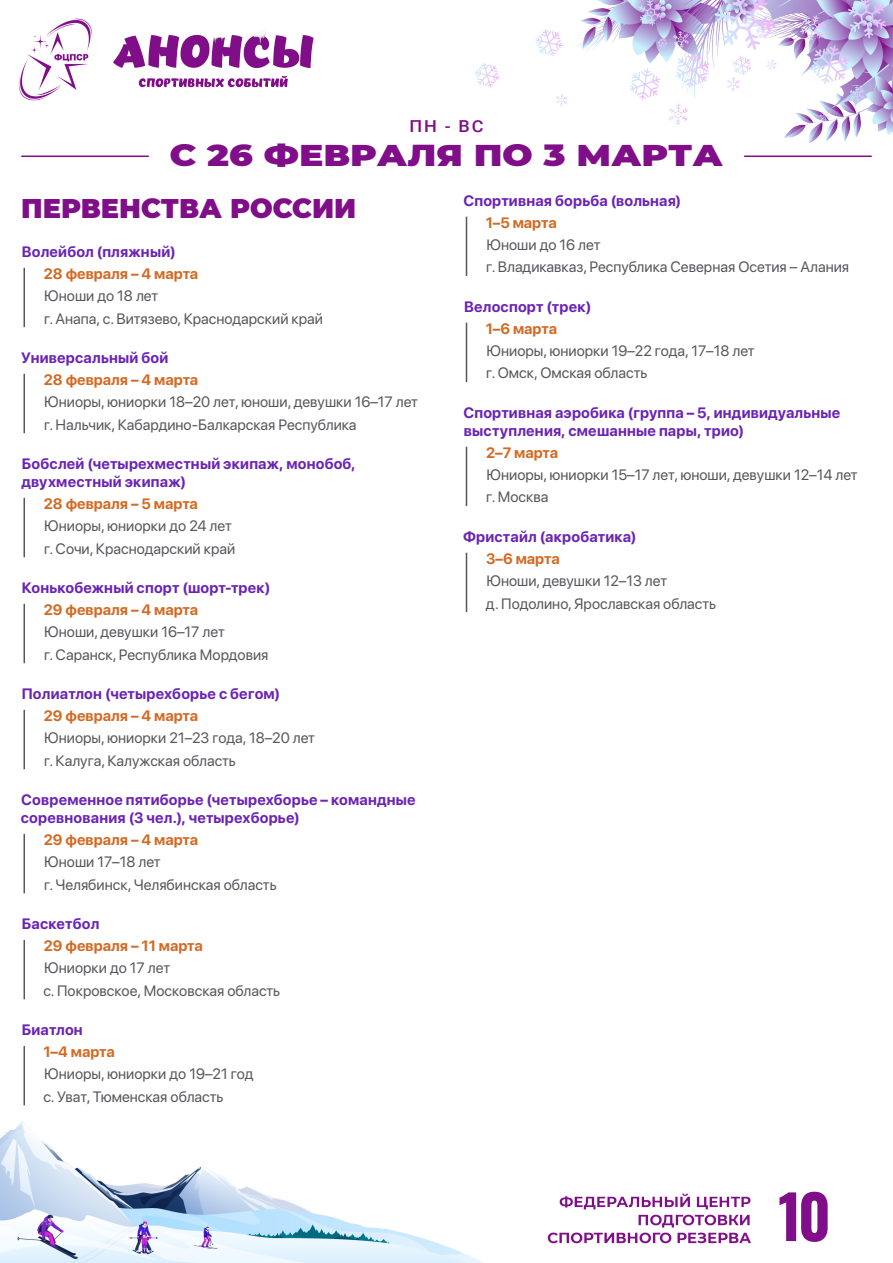
<style>
.page{position:relative;width:893px;height:1263px;background:#fff}
.page>*{position:absolute;margin:0;border:0;box-sizing:border-box;transform-origin:0 0}
.t1{font:700 60px "Oswald";color:#800e89}
.t2{font:900 30px "Montserrat";color:#800e89;scale:1.2 1}
.А_-_вид_спорта{font:900 27px "Montserrat";color:#800e89}
.t3{font:500 16.5px "Roboto";color:#800e89;scale:1.09 1}
.А_-_Текст{font:15px "SF Pro Display";color:#56575c}
.А_-_вид_спорта-2{font:italic 700 15px/18px "SF Pro Display";letter-spacing:.015em;color:#6a23b5}
.А_-_дата{font:italic 700 15px "SF Pro Display";color:#d36a24}
</style>
<div class="page">
<img style="left:0;top:0;width:893px;height:1263px">
<hr style="left:21px;top:156px;width:128px;height:1px;background:#800e89">
<hr style="left:744px;top:156px;width:128px;height:1px;background:#800e89">
<hr style="left:24px;top:268px;width:1px;height:59px;background:#56575c">
<hr style="left:24px;top:374px;width:1px;height:59px;background:#56575c">
<hr style="left:24px;top:498px;width:1px;height:59px;background:#56575c">
<hr style="left:24px;top:604px;width:1px;height:59px;background:#56575c">
<hr style="left:24px;top:710px;width:1px;height:59px;background:#56575c">
<hr style="left:24px;top:834px;width:1px;height:59px;background:#56575c">
<hr style="left:24px;top:940px;width:1px;height:59px;background:#56575c">
<hr style="left:24px;top:1046px;width:1px;height:59px;background:#56575c">
<hr style="left:466px;top:217px;width:1px;height:59px;background:#56575c">
<hr style="left:466px;top:323px;width:1px;height:59px;background:#56575c">
<hr style="left:466px;top:447px;width:1px;height:59px;background:#56575c">
<hr style="left:466px;top:553px;width:1px;height:59px;background:#56575c">
<p class="t3" style="left:409px;top:115px;width:69px">ПН - ВС</p>
<h2 class="t2" style="left:170px;top:133px;width:462px">С 26 ФЕВРАЛЯ ПО 3 МАРТА</h2>
<p class="А_-_вид_спорта" style="left:21px;top:188px;width:337px">ПЕРВЕНСТВА РОССИИ</p>
<p class="А_-_вид_спорта-2" style="left:22px;top:242px;width:155px">Волейбол (пляжный)</p>
<p class="А_-_дата" style="left:44px;top:263px;width:156px">28 февраля – 4 марта</p>
<p class="А_-_Текст" style="left:44px;top:285px;width:115px">Юноши до 18 лет</p>
<p class="А_-_Текст" style="left:44px;top:307px;width:281px">г. Анапа, с. Витязево, Краснодарский край</p>
<p class="А_-_вид_спорта-2" style="left:21px;top:348px;width:148px">Универсальный бой</p>
<p class="А_-_дата" style="left:44px;top:369px;width:156px">28 февраля – 4 марта</p>
<p class="А_-_Текст" style="left:44px;top:391px;width:375px">Юниоры, юниорки 18–20 лет, юноши, девушки 16–17 лет</p>
<p class="А_-_Текст" style="left:44px;top:413px;width:314px">г. Нальчик, Кабардино-Балкарская Республика</p>
<p class="А_-_вид_спорта-2" style="left:21px;top:454px;width:335px">Бобслей (четырехместный экипаж, монобоб, двухместный экипаж)</p>
<p class="А_-_дата" style="left:44px;top:493px;width:156px">28 февраля – 5 марта</p>
<p class="А_-_Текст" style="left:44px;top:515px;width:189px">Юниоры, юниорки до 24 лет</p>
<p class="А_-_Текст" style="left:44px;top:537px;width:193px">г. Сочи, Краснодарский край</p>
<p class="А_-_вид_спорта-2" style="left:22px;top:578px;width:250px">Конькобежный спорт (шорт-трек)</p>
<p class="А_-_дата" style="left:44px;top:599px;width:156px">29 февраля – 4 марта</p>
<p class="А_-_Текст" style="left:44px;top:621px;width:182px">Юноши, девушки 16–17 лет</p>
<p class="А_-_Текст" style="left:44px;top:643px;width:226px">г. Саранск, Республика Мордовия</p>
<p class="А_-_вид_спорта-2" style="left:22px;top:684px;width:260px">Полиатлон (четырехборье с бегом)</p>
<p class="А_-_дата" style="left:44px;top:705px;width:156px">29 февраля – 4 марта</p>
<p class="А_-_Текст" style="left:44px;top:727px;width:272px">Юниоры, юниорки 21–23 года, 18–20 лет</p>
<p class="А_-_Текст" style="left:44px;top:749px;width:193px">г. Калуга, Калужская область</p>
<p class="А_-_вид_спорта-2" style="left:21px;top:790px;width:396px">Современное пятиборье (четырехборье – командные соревнования (3 чел.), четырехборье)</p>
<p class="А_-_дата" style="left:44px;top:829px;width:156px">29 февраля – 4 марта</p>
<p class="А_-_Текст" style="left:44px;top:851px;width:118px">Юноши 17–18 лет</p>
<p class="А_-_Текст" style="left:44px;top:873px;width:234px">г. Челябинск, Челябинская область</p>
<p class="А_-_вид_спорта-2" style="left:22px;top:914px;width:79px">Баскетбол</p>
<p class="А_-_дата" style="left:44px;top:935px;width:160px">29 февраля – 11 марта</p>
<p class="А_-_Текст" style="left:44px;top:957px;width:127px">Юниорки до 17 лет</p>
<p class="А_-_Текст" style="left:43px;top:979px;width:238px">с. Покровское, Московская область</p>
<p class="А_-_вид_спорта-2" style="left:22px;top:1020px;width:62px">Биатлон</p>
<p class="А_-_дата" style="left:43px;top:1041px;width:73px">1–4 марта</p>
<p class="А_-_Текст" style="left:44px;top:1063px;width:211px">Юниоры, юниорки до 19–21 год</p>
<p class="А_-_Текст" style="left:43px;top:1085px;width:182px">с. Уват, Тюменская область</p>
<p class="А_-_вид_спорта-2" style="left:463px;top:191px;width:219px">Спортивная борьба (вольная)</p>
<p class="А_-_дата" style="left:486px;top:212px;width:73px">1–5 марта</p>
<p class="А_-_Текст" style="left:486px;top:234px;width:115px">Юноши до 16 лет</p>
<p class="А_-_Текст" style="left:486px;top:256px;width:364px">г. Владикавказ, Республика Северная Осетия – Алания</p>
<p class="А_-_вид_спорта-2" style="left:464px;top:297px;width:129px">Велоспорт (трек)</p>
<p class="А_-_дата" style="left:486px;top:318px;width:73px">1–6 марта</p>
<p class="А_-_Текст" style="left:486px;top:340px;width:270px">Юниоры, юниорки 19–22 года, 17–18 лет</p>
<p class="А_-_Текст" style="left:486px;top:362px;width:163px">г. Омск, Омская область</p>
<p class="А_-_вид_спорта-2" style="left:463px;top:403px;width:378px">Спортивная аэробика (группа – 5, индивидуальные выступления, смешанные пары, трио)</p>
<p class="А_-_дата" style="left:486px;top:442px;width:74px">2–7 марта</p>
<p class="А_-_Текст" style="left:486px;top:464px;width:373px">Юниоры, юниорки 15–17 лет, юноши, девушки 12–14 лет</p>
<p class="А_-_Текст" style="left:486px;top:486px;width:64px">г. Москва</p>
<p class="А_-_вид_спорта-2" style="left:463px;top:527px;width:175px">Фристайл (акробатика)</p>
<p class="А_-_дата" style="left:486px;top:548px;width:75px">3–6 марта</p>
<p class="А_-_Текст" style="left:486px;top:570px;width:182px">Юноши, девушки 12–13 лет</p>
<p class="А_-_Текст" style="left:486px;top:592px;width:232px">д. Подолино, Ярославская область</p>
<h1 class="t1" style="left:778px;top:1185px;width:54px">10</h1>
</div>
